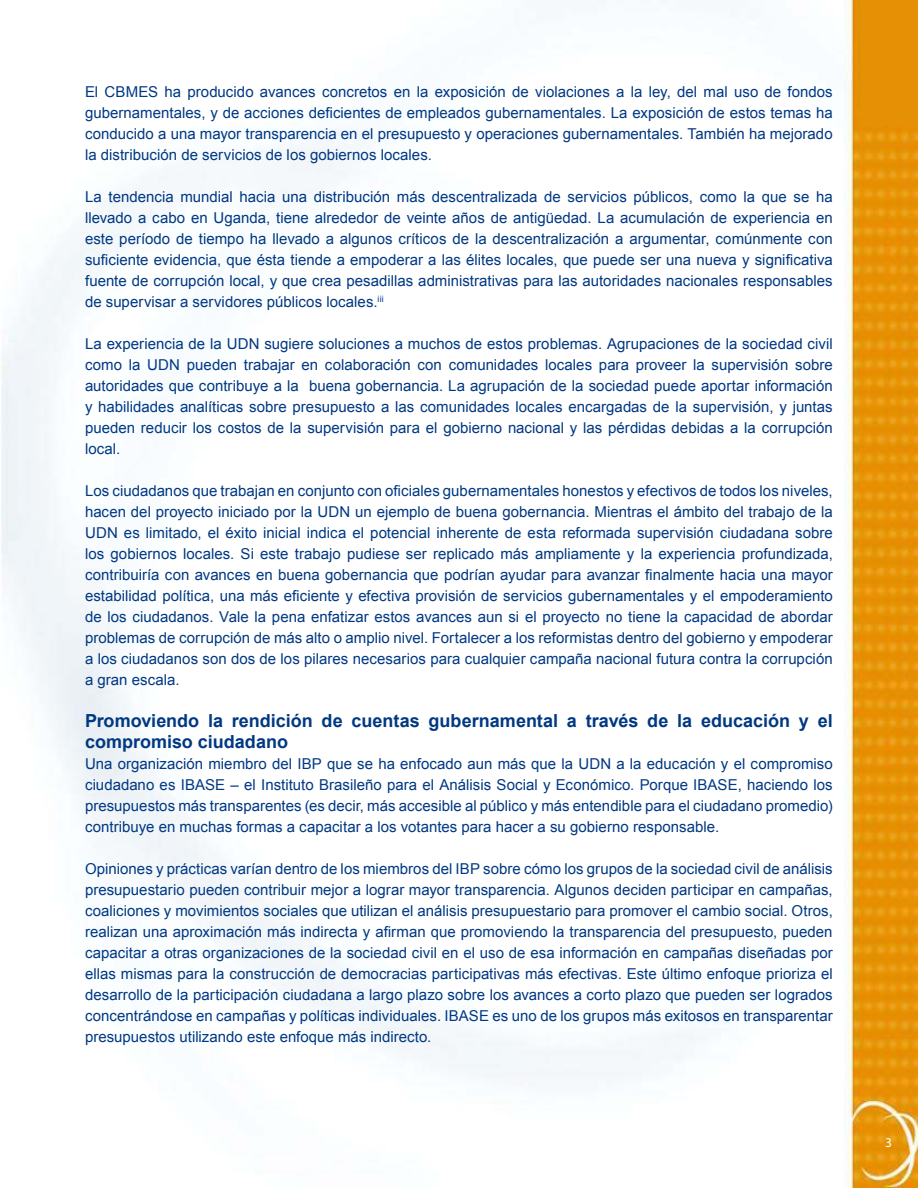
<style>
.page{position:relative;width:918px;height:1188px;background:#fff}
.page>*{position:absolute;margin:0;border:0;box-sizing:border-box;transform-origin:0 0}
.t1{font:700 18px/21px "Arial";color:#003882}
.t2{font:15px/21px "Arial";color:#003882;text-align:justify}
.t3{font:13.5px "Myriad Pro";color:#fff}
</style>
<div class="page">
<img style="left:1px;top:0;width:917px;height:1188px">
<p class="t2" style="left:85px;top:83px;width:749px">El CBMES ha producido avances concretos en la exposición de violaciones a la ley, del mal uso de fondos gubernamentales, y de acciones deficientes de empleados gubernamentales. La exposición de estos temas ha conducido a una mayor transparencia en el presupuesto y operaciones gubernamentales. También ha mejorado la distribución de servicios de los gobiernos locales.</p>
<p class="t2" style="left:85px;top:188px;width:749px">La tendencia mundial hacia una distribución más descentralizada de servicios públicos, como la que se ha llevado a cabo en Uganda, tiene alrededor de veinte años de antigüedad. La acumulación de experiencia en este período de tiempo ha llevado a algunos críticos de la descentralización a argumentar, comúnmente con suficiente evidencia, que ésta tiende a empoderar a las élites locales, que puede ser una nueva y significativa fuente de corrupción local, y que crea pesadillas administrativas para las autoridades nacionales responsables de supervisar a servidores públicos locales.<sup>iii</sup></p>
<p class="t2" style="left:85px;top:335px;width:749px">La experiencia de la UDN sugiere soluciones a muchos de estos problemas. Agrupaciones de la sociedad civil como la UDN pueden trabajar en colaboración con comunidades locales para proveer la supervisión sobre autoridades que contribuye a la buena gobernancia. La agrupación de la sociedad puede aportar información y habilidades analíticas sobre presupuesto a las comunidades locales encargadas de la supervisión, y juntas pueden reducir los costos de la supervisión para el gobierno nacional y las pérdidas debidas a la corrupción local.</p>
<p class="t2" style="left:85px;top:480px;width:749px">Los ciudadanos que trabajan en conjunto con oficiales gubernamentales honestos y efectivos de todos los niveles, hacen del proyecto iniciado por la UDN un ejemplo de buena gobernancia. Mientras el ámbito del trabajo de la UDN es limitado, el éxito inicial indica el potencial inherente de esta reformada supervisión ciudadana sobre los gobiernos locales. Si este trabajo pudiese ser replicado más ampliamente y la experiencia profundizada, contribuiría con avances en buena gobernancia que podrían ayudar para avanzar finalmente hacia una mayor estabilidad política, una más eficiente y efectiva provisión de servicios gubernamentales y el empoderamiento de los ciudadanos. Vale la pena enfatizar estos avances aun si el proyecto no tiene la capacidad de abordar problemas de corrupción de más alto o amplio nivel. Fortalecer a los reformistas dentro del gobierno y empoderar a los ciudadanos son dos de los pilares necesarios para cualquier campaña nacional futura contra la corrupción a gran escala.</p>
<p class="t1" style="left:85px;top:712px;width:749px">Promoviendo la rendición de cuentas gubernamental a través de la educación y el compromiso ciudadano</p>
<p class="t2" style="left:85px;top:755px;width:749px">Una organización miembro del IBP que se ha enfocado aun más que la UDN a la educación y el compromiso ciudadano es IBASE – el Instituto Brasileño para el Análisis Social y Económico. Porque IBASE, haciendo los presupuestos más transparentes (es decir, más accesible al público y más entendible para el ciudadano promedio) contribuye en muchas formas a capacitar a los votantes para hacer a su gobierno responsable.</p>
<p class="t2" style="left:85px;top:860px;width:749px">Opiniones y prácticas varían dentro de los miembros del IBP sobre cómo los grupos de la sociedad civil de análisis presupuestario pueden contribuir mejor a lograr mayor transparencia. Algunos deciden participar en campañas, coaliciones y movimientos sociales que utilizan el análisis presupuestario para promover el cambio social. Otros, realizan una aproximación más indirecta y afirman que promoviendo la transparencia del presupuesto, pueden capacitar a otras organizaciones de la sociedad civil en el uso de esa información en campañas diseñadas por ellas mismas para la construcción de democracias participativas más efectivas. Este último enfoque prioriza el desarrollo de la participación ciudadana a largo plazo sobre los avances a corto plazo que pueden ser logrados concentrándose en campañas y políticas individuales. IBASE es uno de los grupos más exitosos en transparentar presupuestos utilizando este enfoque más indirecto.</p>
<p class="t3" style="left:885px;top:1134px;width:8px">3</p>
</div>
